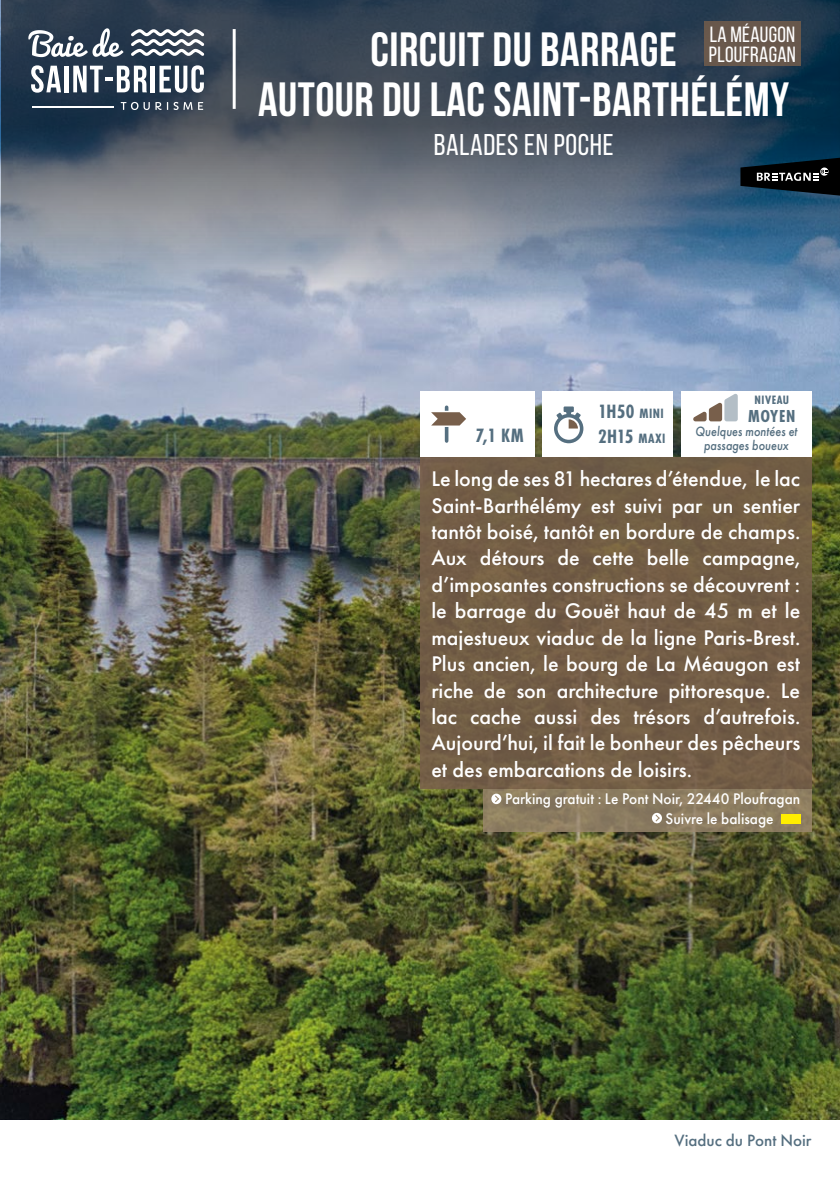
<style>
.page{position:relative;width:840px;height:1191px;background:#fff}
.page>*{position:absolute;margin:0;border:0;box-sizing:border-box;transform-origin:0 0}
.t1{font:700 48px/50px "Bebas Neue";letter-spacing:.01em;color:#fff;text-align:center}
.t2{font:30px "Bebas Neue";letter-spacing:.02em;color:#fff}
.t3{font:500 22px/26.4px "Futura PT";color:#fff;text-align:justify}
.t4{font:22px/20px "Bebas Neue";letter-spacing:.01em;color:#fff}
.t5{font:700 20px "Futura PT Cond";color:#556f80}
.t6{font:700 18px "Futura PT Cond";letter-spacing:.04em;color:#556f80}
.t7{font:500 17px "Futura PT";color:#556f80}
.t8{font:500 16px/19.2px "Futura PT";color:#fff;scale:.96 1}
.t9{font:italic 500 14px/14px "Futura PT";color:#556f80;text-align:center;scale:.87 1}
.t10{font:700 14px "Futura PT Cond";color:#556f80}
.t11{font:700 12.6px "Futura PT Cond";letter-spacing:.04em;color:#556f80}
.s1{font-style:inherit}
.s2{font-size:14px}
.s3{font-size:20px}
</style>
<div class="page">
<img style="left:0;top:0;width:839px;height:1119px">
<div style="left:420px;top:391px;width:114px;height:65px;background:#fff"></div>
<div style="left:542px;top:391px;width:130px;height:65px;background:#fff"></div>
<div style="left:680px;top:391px;width:131px;height:65px;background:#fff"></div>
<div style="left:482px;top:788px;width:329px;height:43px;background:#8c7d60"></div>
<div style="left:420px;top:456px;width:391px;height:332px;background:#785f4b"></div>
<svg style="left:491px;top:793px;width:10px;height:11px"></svg>
<svg style="left:494px;top:795px;width:5px;height:7px"></svg>
<svg style="left:651px;top:813px;width:10px;height:10px"></svg>
<svg style="left:655px;top:814px;width:4px;height:7px"></svg>
<div style="left:780px;top:814px;width:19px;height:9px;background:#ffed00"></div>
<svg style="left:431px;top:405px;width:35px;height:38px"></svg>
<svg style="left:693px;top:394px;width:44px;height:27px"></svg>
<svg style="left:554px;top:406px;width:29px;height:37px"></svg>
<svg style="left:1px;top:0;width:838px;height:308px;background:#59697b"></svg>
<svg style="left:131px;top:29px;width:73px;height:27px"></svg>
<svg style="left:121px;top:102px;width:40px;height:8px"></svg>
<svg style="left:167px;top:102px;width:25px;height:8px"></svg>
<svg style="left:198px;top:102px;width:5px;height:8px"></svg>
<svg style="left:31px;top:65px;width:30px;height:28px"></svg>
<div style="left:64px;top:66px;width:5px;height:26px;background:#fff"></div>
<svg style="left:73px;top:66px;width:74px;height:26px"></svg>
<hr style="left:151px;top:66px;width:4px;height:26px;background:#fff">
<svg style="left:159px;top:65px;width:45px;height:28px"></svg>
<svg style="left:28px;top:28px;width:95px;height:29px"></svg>
<hr style="left:32px;top:107px;width:81px;height:1px;background:#fff">
<hr style="left:232px;top:29px;width:3px;height:80px;background:#fff">
<svg style="left:740px;top:158px;width:99px;height:38px;background:#19262f"></svg>
<div style="left:703px;top:21px;width:97px;height:45px;background:#68584c"></div>
<p class="t4" style="left:708px;top:24px;width:88px">LA MÉAUGON<br>PLOUFRAGAN</p>
<h1 class="t1" style="left:258px;top:24px;width:532px">CIRCUIT DU BARRAGE<br>AUTOUR DU LAC SAINT-BARTHÉLÉMY</h1>
<h2 class="t2" style="left:433px;top:128px;width:181px">BALADES EN POCHE</h2>
<p class="t5" style="left:475px;top:424px;width:49px">7,1 <span class="s1">KM</span></p>
<p class="t5" style="left:597px;top:399px;width:67px">1H50 <span class="s2">MINI</span></p>
<p class="t10" style="left:597px;top:430px;width:69px"><span class="s3">2</span><span class="s3">H15</span> MAXI</p>
<p class="t11" style="left:754px;top:393px;width:36px">NIVEAU</p>
<p class="t6" style="left:747px;top:406px;width:49px">MOYEN</p>
<p class="t9" style="left:695px;top:425px;width:119px">Quelques montées et passages boueux</p>
<p class="t3" style="left:431px;top:466px;width:370px">Le long de ses 81 hectares d’étendue, le lac Saint-Barthélémy est suivi par un sentier tantôt boisé, tantôt en bordure de champs.<br>Aux détours de cette belle campagne, d’imposantes constructions se découvrent : le barrage du Gouët haut de 45 m et le majestueux viaduc de la ligne Paris-Brest.<br>Plus ancien, le bourg de La Méaugon est riche de son architecture pittoresque. Le lac cache aussi des trésors d’autrefois.<br>Aujourd’hui, il fait le bonheur des pêcheurs et des embarcations de loisirs.</p>
<p class="t8" style="left:665px;top:789px;width:142px;text-indent:-160px">Parking gratuit : Le Pont Noir, 22440 Ploufragan<br>Suivre le balisage</p>
<p class="t7" style="left:674px;top:1130px;width:138px">Viaduc du Pont Noir</p>
</div>
